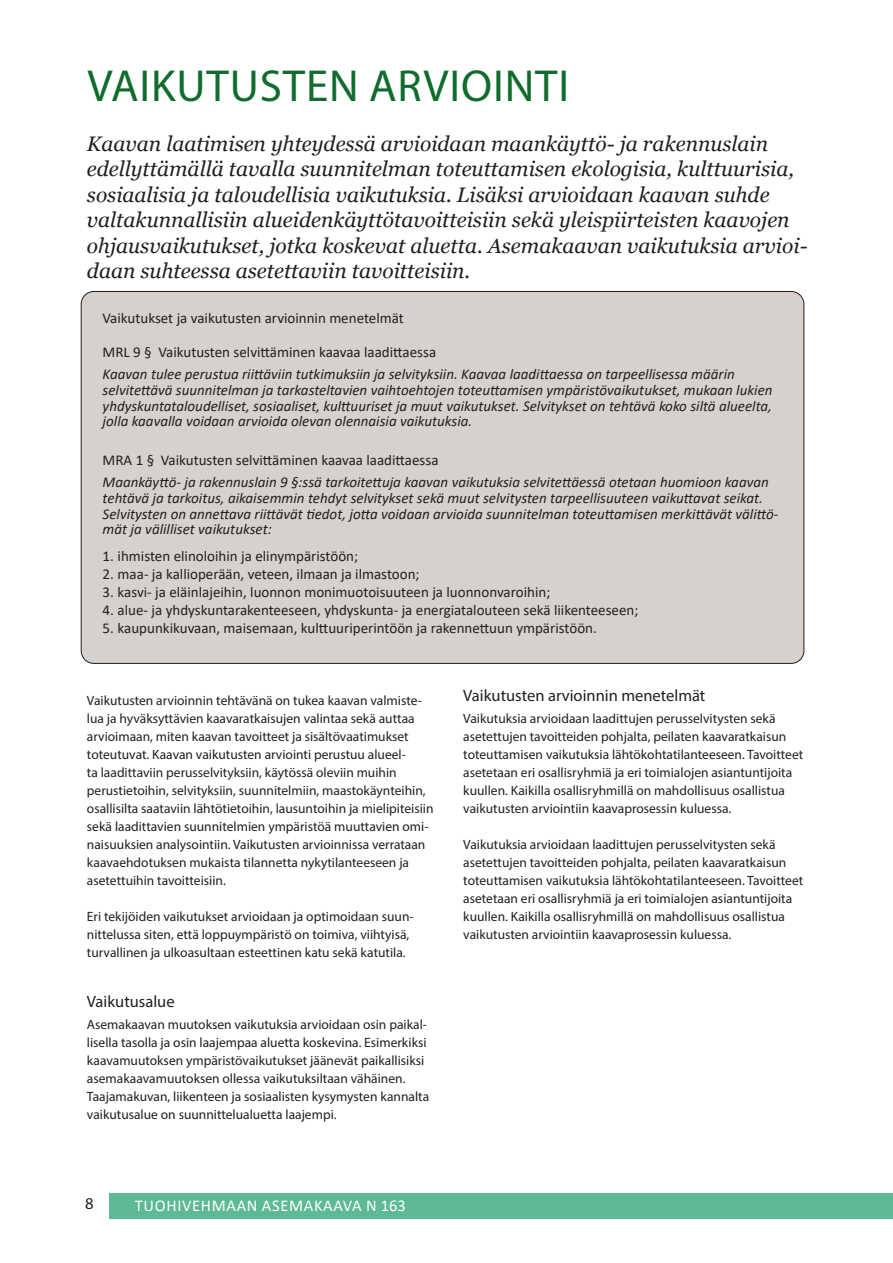
<style>
.page{position:relative;width:893px;height:1263px;background:#fff}
.page>*{position:absolute;margin:0;border:0;box-sizing:border-box;transform-origin:0 0}
.Yläotsikko{font:45px "Myriad Pro";letter-spacing:.02em;color:#0f6c2c}
.Ingressi{font:italic 21px/25.5px "Georgia";color:#231f20}
.Väliotsikko{font:16.5px "Myriad Pro";color:#231f20}
.t1{font:16.5px "Calibri";letter-spacing:.04em;color:#fff}
.Harmaan_laatikon_kur{font:italic 15px/15.8px "Calibri";color:#231f20}
.Harmaan_laatikon_ots{font:15px "Calibri";color:#231f20}
.Harmaalaatikko_yläot{font:15px "Calibri";color:#231f20}
.Leipis{font:13.5px/18px "Myriad Pro";color:#231f20}
</style>
<div class="page">
<div style="left:110px;top:1193px;width:783px;height:26px;background:#5db996"></div>
<div style="left:81px;top:291px;width:723px;height:372px;background:#d6d1cc;border-radius:13px"></div>
<p class="Yläotsikko" style="left:88px;top:58px;width:483px">VAIKUTUSTEN ARVIOINTI</p>
<p class="Ingressi" style="left:87px;top:131px;width:722px">Kaavan laatimisen yhteydessä arvioidaan maankäyttö- ja rakennuslain edellyttämällä tavalla suunnitelman toteuttamisen ekologisia, kulttuurisia, sosiaalisia ja taloudellisia vaikutuksia. Lisäksi arvioidaan kaavan suhde valtakunnallisiin alueidenkäyttötavoitteisiin sekä yleispiirteisten kaavojen ohjausvaikutukset, jotka koskevat aluetta. Asemakaavan vaikutuksia arvioi&shy;daan suhteessa asetettaviin tavoitteisiin.</p>
<p class="Harmaalaatikko_yläot" style="left:103px;top:307px;width:303px">Vaikutukset ja vaikutusten arvioinnin menetelmät</p>
<p class="Harmaan_laatikon_ots" style="left:103px;top:342px;width:335px">MRL 9 § Vaikutusten selvittäminen kaavaa laadittaessa</p>
<p class="Harmaan_laatikon_kur" style="left:103px;top:366px;width:671px">Kaavan tulee perustua riittäviin tutkimuksiin ja selvityksiin. Kaavaa laadittaessa on tarpeellisessa määrin selvitettävä suunnitelman ja tarkasteltavien vaihtoehtojen toteuttamisen ympäristövaikutukset, mukaan lukien yhdyskuntataloudelliset, sosiaaliset, kulttuuriset ja muut vaikutukset. Selvitykset on tehtävä koko siltä alueelta, jolla kaavalla voidaan arvioida olevan olennaisia vaikutuksia.</p>
<p class="Harmaan_laatikon_ots" style="left:103px;top:450px;width:337px">MRA 1 § Vaikutusten selvittäminen kaavaa laadittaessa</p>
<p class="Harmaan_laatikon_kur" style="left:103px;top:474px;width:677px">Maankäyttö- ja rakennuslain 9 §:ssä tarkoitettuja kaavan vaikutuksia selvitettäessä otetaan huomioon kaavan tehtävä ja tarkoitus, aikaisemmin tehdyt selvitykset sekä muut selvitysten tarpeellisuuteen vaikuttavat seikat.<br>Selvitysten on annettava riittävät tiedot, jotta voidaan arvioida suunnitelman toteuttamisen merkittävät välittö&shy;mät ja välilliset vaikutukset:</p>
<p class="Harmaan_laatikon_ots" style="left:103px;top:546px;width:257px">1. ihmisten elinoloihin ja elinympäristöön;</p>
<p class="Harmaan_laatikon_ots" style="left:103px;top:564px;width:318px">2. maa- ja kallioperään, veteen, ilmaan ja ilmastoon;</p>
<p class="Harmaan_laatikon_ots" style="left:103px;top:582px;width:449px">3. kasvi- ja eläinlajeihin, luonnon monimuotoisuuteen ja luonnonvaroihin;</p>
<p class="Harmaan_laatikon_ots" style="left:103px;top:600px;width:537px">4. alue- ja yhdyskuntarakenteeseen, yhdyskunta- ja energiatalouteen sekä liikenteeseen;</p>
<p class="Harmaan_laatikon_ots" style="left:103px;top:618px;width:496px">5. kaupunkikuvaan, maisemaan, kulttuuriperintöön ja rakennettuun ympäristöön.</p>
<p class="Leipis" style="left:87px;top:692px;width:348px">Vaikutusten arvioinnin tehtävänä on tukea kaavan valmiste&shy;lua ja hyväksyttävien kaavaratkaisujen valintaa sekä auttaa arvioimaan, miten kaavan tavoitteet ja sisältövaatimukset toteutuvat. Kaavan vaikutusten arviointi perustuu alueel-<br>ta laadittaviin perusselvityksiin, käytössä oleviin muihin perustietoihin, selvityksiin, suunnitelmiin, maastokäynteihin, osallisilta saataviin lähtötietoihin, lausuntoihin ja mielipiteisiin sekä laadittavien suunnitelmien ympäristöä muuttavien omi&shy;naisuuksien analysointiin. Vaikutusten arvioinnissa verrataan kaavaehdotuksen mukaista tilannetta nykytilanteeseen ja asetettuihin tavoitteisiin.</p>
<p class="Leipis" style="left:87px;top:908px;width:328px">Eri tekijöiden vaikutukset arvioidaan ja optimoidaan suun&shy;nittelussa siten, että loppuympäristö on toimiva, viihtyisä, turvallinen ja ulkoasultaan esteettinen katu sekä katutila.</p>
<p class="Väliotsikko" style="left:87px;top:991px;width:89px">Vaikutusalue</p>
<p class="Leipis" style="left:87px;top:1016px;width:344px">Asemakaavan muutoksen vaikutuksia arvioidaan osin paikal&shy;lisella tasolla ja osin laajempaa aluetta koskevina. Esimerkiksi kaavamuutoksen ympäristövaikutukset jäänevät paikallisiksi asemakaavamuutoksen ollessa vaikutuksiltaan vähäinen.<br>Taajamakuvan, liikenteen ja sosiaalisten kysymysten kannalta vaikutusalue on suunnittelualuetta laajempi.</p>
<p class="Väliotsikko" style="left:85px;top:1194px;width:10px">8</p>
<p class="t1" style="left:135px;top:1194px;width:272px">TUOHIVEHMAAN ASEMAKAAVA N 163</p>
<p class="Väliotsikko" style="left:463px;top:685px;width:244px">Vaikutusten arvioinnin menetelmät</p>
<p class="Leipis" style="left:463px;top:710px;width:341px">Vaikutuksia arvioidaan laadittujen perusselvitysten sekä asetettujen tavoitteiden pohjalta, peilaten kaavaratkaisun toteuttamisen vaikutuksia lähtökohtatilanteeseen. Tavoitteet asetetaan eri osallisryhmiä ja eri toimialojen asiantuntijoita kuullen. Kaikilla osallisryhmillä on mahdollisuus osallistua vaikutusten arviointiin kaavaprosessin kuluessa.</p>
<p class="Leipis" style="left:463px;top:836px;width:341px">Vaikutuksia arvioidaan laadittujen perusselvitysten sekä asetettujen tavoitteiden pohjalta, peilaten kaavaratkaisun toteuttamisen vaikutuksia lähtökohtatilanteeseen. Tavoitteet asetetaan eri osallisryhmiä ja eri toimialojen asiantuntijoita kuullen. Kaikilla osallisryhmillä on mahdollisuus osallistua vaikutusten arviointiin kaavaprosessin kuluessa.</p>
</div>
